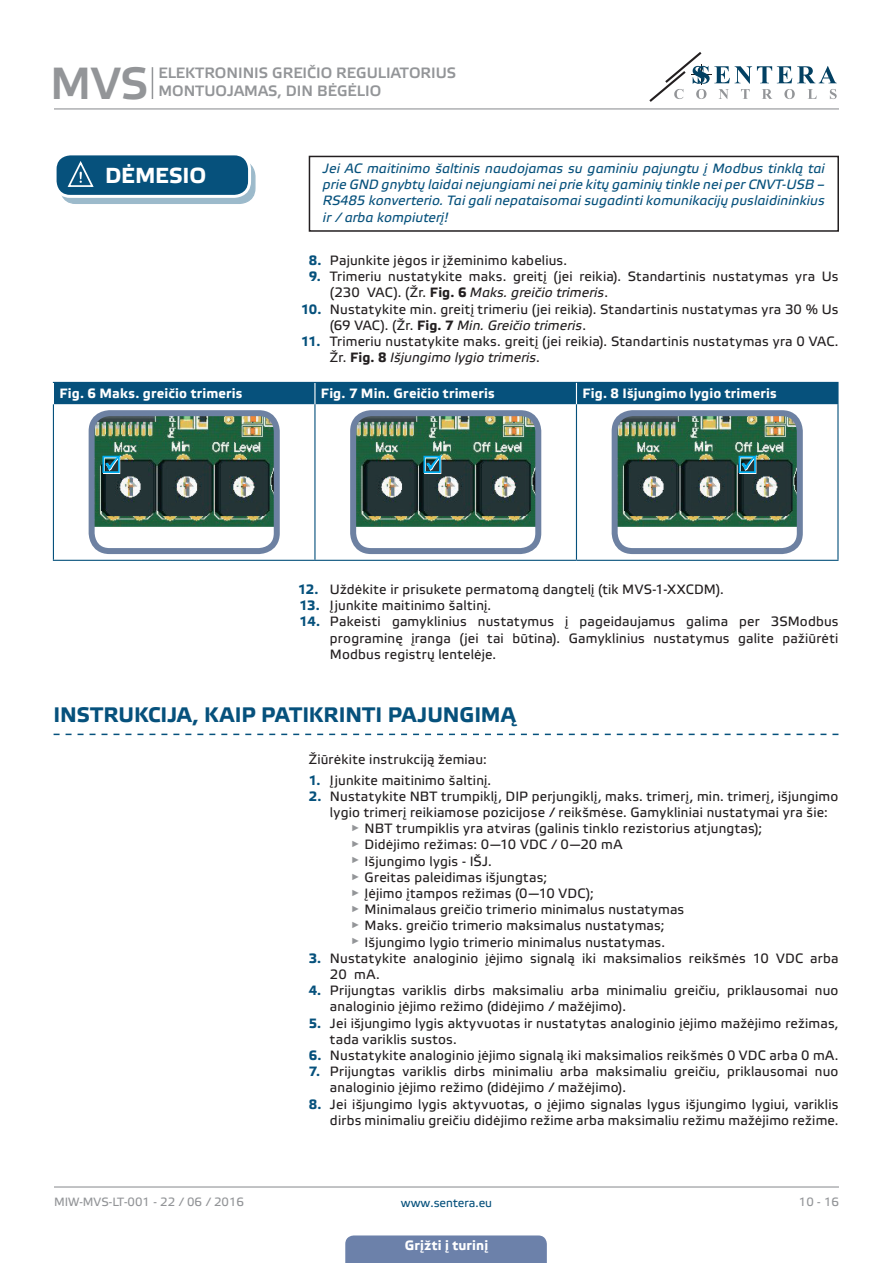
<style>
.page{position:relative;width:893px;height:1263px;background:#fff}
.page>*{position:absolute;margin:0;border:0;box-sizing:border-box;transform-origin:0 0}
.t1{font:45px "Etelka Medium Pro";color:#939598}
.t2{font:700 21.75px "Etelka Text Pro";letter-spacing:-.005em;color:#fff}
.t3{font:700 21px "Etelka Text Pro";letter-spacing:-.005em;color:#06517c}
.t4{font:15px/18px "Etelka Medium Pro";color:#939598}
.t5{font:13.5px/16.2px "Etelka Text Pro";letter-spacing:.015em;color:#231f20}
.t6{font:italic 13.5px/16.2px "Etelka Text Pro";letter-spacing:.015em;color:#06517c;text-align:justify}
.t7{font:700 13.5px "Etelka Text Pro";letter-spacing:.015em;color:#fff}
.t8{font:12px "Etelka Text Pro";color:#939598}
.t9{font:12px "Etelka Text Pro";color:#06517c}
.s1{font-weight:700;color:#06517c}
.s2{font-weight:700}
.s3{font-style:italic}
</style>
<div class="page">
<hr style="left:54px;top:108px;width:785px;height:1px;background:#939598">
<hr style="left:54px;top:1186px;width:785px;height:1px;background:#939598">
<svg style="left:649px;top:52px;width:188px;height:50px"></svg>
<div style="left:345px;top:1235px;width:202px;height:28px;background:#6c81aa"></div>
<div style="left:60px;top:161px;width:195px;height:42px;background:#9cbacb;border-radius:15px"></div>
<div style="left:60px;top:160px;width:196px;height:44px;border:1px solid #06517c;border-radius:15px"></div>
<div style="left:55px;top:154px;width:195px;height:42px;background:#06517c;border-radius:15px"></div>
<div style="left:54px;top:152px;width:197px;height:46px;border:3px solid #fff;border-radius:15px"></div>
<svg style="left:66px;top:161px;width:38px;height:36px"></svg>
<div style="left:309px;top:156px;width:530px;height:76px;border:2px solid #231f20"></div>
<svg style="left:54px;top:734px;width:784px;height:1px"></svg>
<hr style="left:53px;top:404px;width:1px;height:156px;background:#06517c">
<hr style="left:314px;top:404px;width:1px;height:156px;background:#06517c">
<hr style="left:576px;top:404px;width:1px;height:156px;background:#06517c">
<hr style="left:837px;top:404px;width:1px;height:156px;background:#06517c">
<hr style="left:53px;top:560px;width:262px;height:1px;background:#06517c">
<hr style="left:315px;top:560px;width:261px;height:1px;background:#06517c">
<hr style="left:576px;top:560px;width:262px;height:1px;background:#06517c">
<div style="left:53px;top:382px;width:785px;height:22px;background:#06517c"></div>
<img style="left:96px;top:417px;width:177px;height:110px">
<div style="left:89px;top:410px;width:191px;height:144px;border:6px solid #6d81a2;border-radius:18px"></div>
<svg style="left:102px;top:455px;width:20px;height:19px"></svg>
<img style="left:357px;top:417px;width:177px;height:110px">
<div style="left:350px;top:410px;width:191px;height:144px;border:6px solid #6d81a2;border-radius:18px"></div>
<svg style="left:423px;top:455px;width:20px;height:19px"></svg>
<img style="left:619px;top:417px;width:177px;height:110px">
<div style="left:612px;top:410px;width:191px;height:144px;border:6px solid #6d81a2;border-radius:18px"></div>
<svg style="left:739px;top:455px;width:19px;height:19px"></svg>
<hr style="left:152px;top:67px;width:1px;height:32px;background:#939598">
<h1 class="t1" style="left:50px;top:59px;width:100px">MVS</h1>
<p class="t4" style="left:158px;top:65px;width:299px">ELEKTRONINIS GREIČIO REGULIATORIUS<br>MONTUOJAMAS, DIN BĖGĖLIO</p>
<h2 class="t2" style="left:105px;top:163px;width:103px">DĖMESIO</h2>
<p class="t6" style="left:323px;top:161px;width:503px">Jei AC maitinimo šaltinis naudojamas su gaminiu pajungtu į Modbus tinklą tai prie GND gnybtų laidai nejungiami nei prie kitų gaminių tinkle nei per CNVT-USB – RS485 konverterio. Tai gali nepataisomai sugadinti komunikacijų puslaidininkius ir / arba kompiuterį!</p>
<p class="t5" style="left:309px;top:253px;width:260px"><span class="s1">8.</span> Pajunkite jėgos ir įžeminimo kabelius.</p>
<p class="t5" style="left:330px;top:269px;width:510px;text-indent:-21px"><span class="s1">9.</span> Trimeriu nustatykite maks. greitį (jei reikia). Standartinis nustatymas yra Us (230 VAC). (Žr. <span class="s2">Fig. 6</span> <span class="s3">Maks. greičio trimeris</span>.</p>
<p class="t5" style="left:330px;top:302px;width:510px;text-indent:-29px"><span class="s1">10.</span> Nustatykite min. greitį trimeriu (jei reikia). Standartinis nustatymas yra 30 % Us (69 VAC). (Žr. <span class="s2">Fig. 7</span> <span class="s3">Min. Greičio trimeris</span>.</p>
<p class="t5" style="left:330px;top:334px;width:510px;text-indent:-29px"><span class="s1">11.</span> Trimeriu nustatykite maks. greitį (jei reikia). Standartinis nustatymas yra 0 VAC.<br>Žr. <span class="s2">Fig. 8</span> <span class="s3">Išjungimo lygio trimeris</span>.</p>
<p class="t7" style="left:59px;top:386px;width:185px">Fig. 6 Maks. greičio trimeris</p>
<p class="t7" style="left:321px;top:386px;width:175px">Fig. 7 Min. Greičio trimeris</p>
<p class="t7" style="left:582px;top:386px;width:196px">Fig. 8 Išjungimo lygio trimeris</p>
<p class="t5" style="left:298px;top:582px;width:427px"><span class="s1">12.</span> Uždėkite ir prisukete permatomą dangtelį (tik MVS-1-XXCDM).</p>
<p class="t5" style="left:300px;top:598px;width:193px"><span class="s1">13.</span> Įjunkite maitinimo šaltinį.</p>
<p class="t5" style="left:330px;top:614px;width:510px;text-align:justify;text-indent:-30px"><span class="s1">14.</span> Pakeisti gamyklinius nustatymus į pageidaujamus galima per 3SModbus programinę įranga (jei tai būtina). Gamyklinius nustatymus galite pažiūrėti Modbus registrų lentelėje.</p>
<h3 class="t3" style="left:54px;top:703px;width:463px">INSTRUKCIJA, KAIP PATIKRINTI PAJUNGIMĄ</h3>
<p class="t5" style="left:309px;top:752px;width:180px">Žiūrėkite instrukciją žemiau:</p>
<p class="t5" style="left:309px;top:773px;width:184px"><span class="s1">1.</span> Įjunkite maitinimo šaltinį.</p>
<p class="t5" style="left:309px;top:789px;width:531px"><span class="s1">2.</span> Nustatykite NBT trumpiklį, DIP perjungiklį, maks. trimerį, min. trimerį, išjungimo</p>
<p class="t5" style="left:330px;top:805px;width:499px">lygio trimerį reikiamose pozicijose / reikšmėse. Gamykliniai nustatymai yra šie:</p>
<p class="t5" style="left:351px;top:821px;width:412px"><sup>►</sup> NBT trumpiklis yra atviras (galinis tinklo rezistorius atjungtas);</p>
<p class="t5" style="left:351px;top:837px;width:273px"><sup>►</sup> Didėjimo režimas: 0—10 VDC / 0—20 mA</p>
<p class="t5" style="left:351px;top:854px;width:142px"><sup>►</sup> Išjungimo lygis - IŠJ.</p>
<p class="t5" style="left:351px;top:870px;width:197px"><sup>►</sup> Greitas paleidimas išjungtas;</p>
<p class="t5" style="left:351px;top:886px;width:244px"><sup>►</sup> Įėjimo įtampos režimas (0—10 VDC);</p>
<p class="t5" style="left:351px;top:902px;width:335px"><sup>►</sup> Minimalaus greičio trimerio minimalus nustatymas</p>
<p class="t5" style="left:351px;top:918px;width:315px"><sup>►</sup> Maks. greičio trimerio maksimalus nustatymas;</p>
<p class="t5" style="left:351px;top:935px;width:315px"><sup>►</sup> Išjungimo lygio trimerio minimalus nustatymas.</p>
<p class="t5" style="left:330px;top:951px;width:510px;text-indent:-21px"><span class="s1">3.</span> Nustatykite analoginio įėjimo signalą iki maksimalios reikšmės 10 VDC arba<br>20 mA.</p>
<p class="t5" style="left:330px;top:983px;width:510px;text-indent:-21px"><span class="s1">4.</span> Prijungtas variklis dirbs maksimaliu arba minimaliu greičiu, priklausomai nuo analoginio įėjimo režimo (didėjimo / mažėjimo).</p>
<p class="t5" style="left:330px;top:1016px;width:510px;text-indent:-21px"><span class="s1">5.</span> Jei išjungimo lygis aktyvuotas ir nustatytas analoginio įėjimo mažėjimo režimas, tada variklis sustos.</p>
<p class="t5" style="left:309px;top:1048px;width:531px"><span class="s1">6.</span> Nustatykite analoginio įėjimo signalą iki maksimalios reikšmės 0 VDC arba 0 mA.</p>
<p class="t5" style="left:330px;top:1064px;width:510px;text-indent:-21px"><span class="s1">7.</span> Prijungtas variklis dirbs minimaliu arba maksimaliu greičiu, priklausomai nuo analoginio įėjimo režimo (didėjimo / mažėjimo).</p>
<p class="t5" style="left:309px;top:1097px;width:531px;text-align:right"><span class="s1">8.</span> Jei išjungimo lygis aktyvuotas, o įėjimo signalas lygus išjungimo lygiui, variklis dirbs minimaliu greičiu didėjimo režime arba maksimaliu režimu mažėjimo režime.</p>
<p class="t8" style="left:54px;top:1195px;width:192px">MIW-MVS-LT-001 - 22 / 06 / 2016</p>
<p class="t9" style="left:401px;top:1196px;width:93px">www.sentera.eu</p>
<p class="t8" style="left:799px;top:1195px;width:42px">10 - 16</p>
<p class="t7" style="left:405px;top:1238px;width:85px">Grįžti į turinį</p>
</div>
